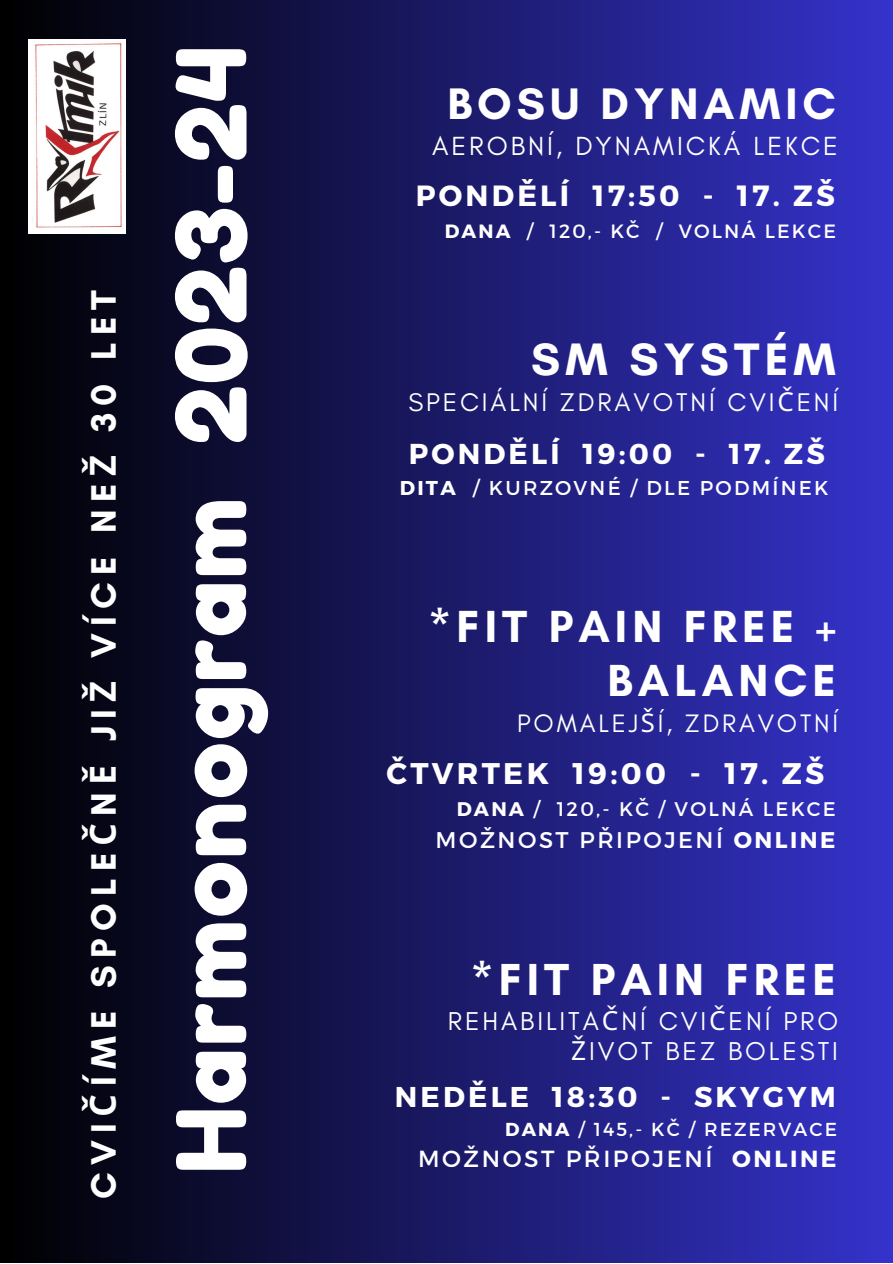
<style>
.page{position:relative;width:893px;height:1264px;background:#fff}
.page>*{position:absolute;margin:0;border:0;box-sizing:border-box;transform-origin:0 0}
.t1{font:95.85px "Fredoka One";letter-spacing:.015em;color:#fff}
.t2{font:700 46.35px "Glacial Indifference";letter-spacing:.11em;color:#fff}
.t3{font:700 45.75px/54px "Glacial Indifference";letter-spacing:.11em;color:#fff;text-align:right}
.t4{font:700 45.6px "Glacial Indifference";letter-spacing:.11em;color:#fff}
.t5{font:700 45px "Glacial Indifference";letter-spacing:.11em;color:#fff}
.t6{font:700 36px "Glacial Indifference";letter-spacing:.2em;color:#fff}
.t7{font:700 29.85px "Montserrat";letter-spacing:.11em;color:#fff}
.t8{font:700 29.25px "Montserrat";letter-spacing:.11em;color:#fff}
.t9{font:700 28.8px "Montserrat";letter-spacing:.11em;color:#fff}
.t10{font:700 28.65px "Montserrat";letter-spacing:.11em;color:#fff}
.t11{font:26.7px "Glacial Indifference";letter-spacing:.11em;color:#fff}
.t12{font:26.25px/30.3px "Glacial Indifference";letter-spacing:.11em;color:#fff;text-align:right}
.t13{font:25.95px "Glacial Indifference";letter-spacing:.11em;color:#fff}
.t14{font:25.65px "Glacial Indifference";letter-spacing:.11em;color:#fff}
.t15{font:23.25px "Montserrat";letter-spacing:.11em;color:#fff}
.t16{font:22.65px "Montserrat";letter-spacing:.11em;color:#fff}
.t17{font:19.95px "Montserrat";letter-spacing:.11em;color:#fff}
.t18{font:19.65px "Montserrat";letter-spacing:.11em;color:#fff}
.t19{font:19.2px "Montserrat";letter-spacing:.11em;color:#fff}
.t20{font:18.75px "Montserrat";letter-spacing:.11em;color:#fff}
.s1{font-family:"Noto Sans"}
.s2{font-weight:700}
</style>
<div class="page">
<div style="left:0;top:0;width:892px;height:1262px;background:linear-gradient(to right,#000,#3532cb)"></div>
<img style="left:28px;top:40px;width:97px;height:193px">
<p class="t6" style="left:82px;top:1199px;width:911px;rotate:-90deg">CVI<span class="s1">Č</span>ÍME SPOLE<span class="s1">Č</span>N<span class="s1">Ě</span> JI<span class="s1">Ž</span> VÍCE NE<span class="s1">Ž</span> 30 LET</p>
<p class="t1" style="left:153px;top:1173px;width:1129px;rotate:-90deg">Harmonogram 2023-24</p>
<p class="t5" style="left:447px;top:77px;width:390px">BOSU DYNAMIC</p>
<p class="t11" style="left:432px;top:130px;width:407px">AEROBNÍ, DYNAMICKÁ LEKCE</p>
<p class="t8" style="left:415px;top:177px;width:420px">PONDĚLÍ 17:50 - 17. ZŠ</p>
<p class="t19" style="left:444px;top:218px;width:393px"><span class="s2">DANA</span> / 120,- KČ / VOLNÁ LEKCE</p>
<p class="t2" style="left:531px;top:331px;width:306px">SM SYSTÉM</p>
<p class="t13" style="left:408px;top:386px;width:431px">SPECIÁLNÍ ZDRAVOTNÍ CVI<span class="s1">Č</span>ENÍ</p>
<p class="t9" style="left:408px;top:435px;width:418px">PONDĚLÍ 19:00 - 17. ZŠ</p>
<p class="t17" style="left:400px;top:474px;width:430px"><span class="s2">DITA</span> / KURZOVNÉ / DLE PODMÍNEK</p>
<p class="t3" style="left:428px;top:599px;width:409px">*FIT PAIN FREE +<br>BALANCE</p>
<p class="t14" style="left:517px;top:708px;width:322px">POMALEJ<span class="s1">Š</span>Í, ZDRAVOTNÍ</p>
<p class="t7" style="left:386px;top:753px;width:439px">ČTVRTEK 19:00 - 17. ZŠ</p>
<p class="t18" style="left:456px;top:796px;width:380px"><span class="s2">DANA</span> / 120,- KČ / VOLNÁ LEKCE</p>
<p class="t16" style="left:435px;top:825px;width:401px">MOŽNOST PŘIPOJENÍ <span class="s2">ONLINE</span></p>
<p class="t4" style="left:470px;top:951px;width:367px">*FIT PAIN FREE</p>
<p class="t12" style="left:448px;top:1005px;width:391px">REHABILITA<span class="s1">Č</span>NÍ CVI<span class="s1">Č</span>ENÍ PRO<br><span class="s1">Ž</span>IVOT BEZ BOLESTI</p>
<p class="t10" style="left:395px;top:1077px;width:442px">NEDĚLE 18:30 - SKYGYM</p>
<p class="t20" style="left:505px;top:1116px;width:333px"><span class="s2">DANA</span> / 145,- KČ / REZERVACE</p>
<p class="t15" style="left:418px;top:1143px;width:420px">MOŽNOST PŘIPOJENÍ <span class="s2">ONLINE</span></p>
</div>
